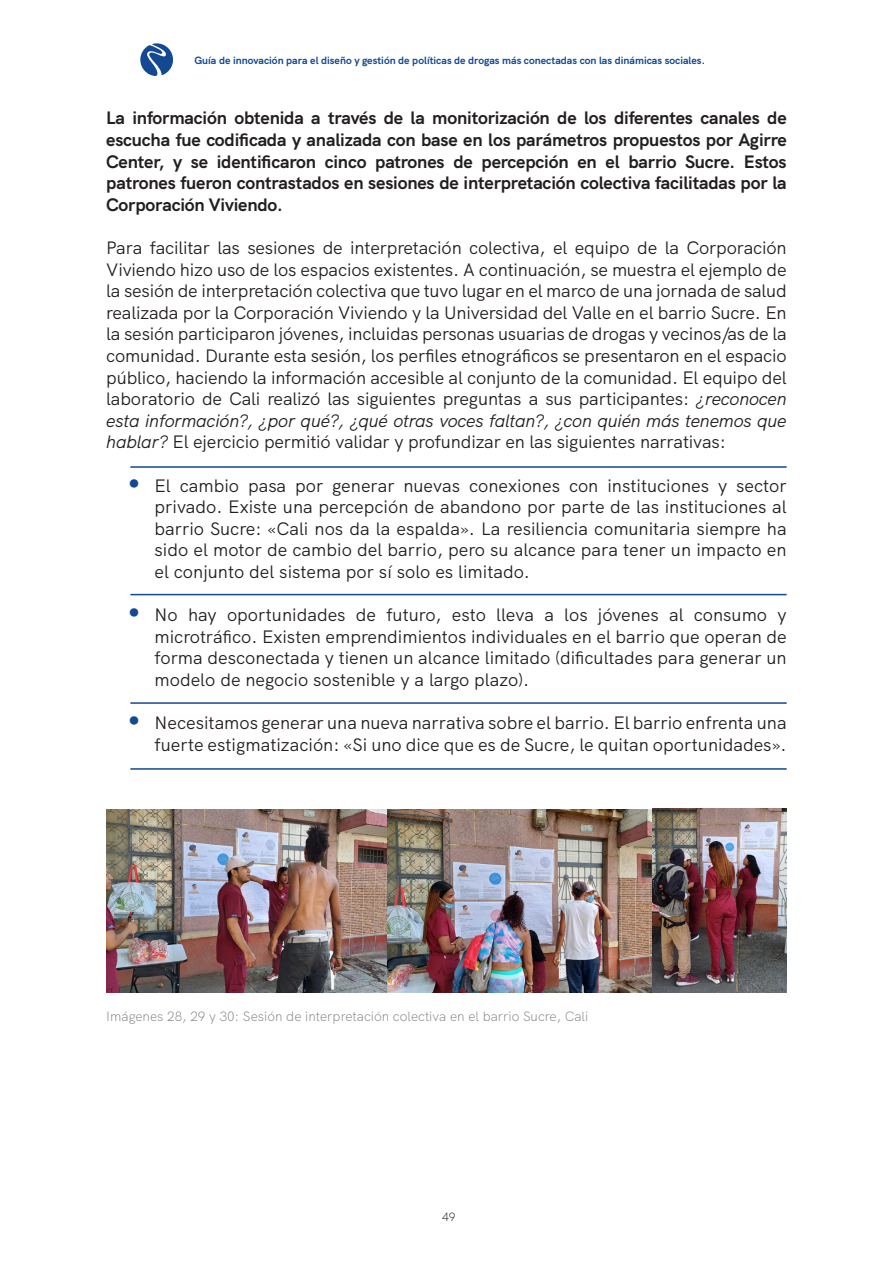
<style>
.page{position:relative;width:893px;height:1263px;background:#fff}
.page>*{position:absolute;margin:0;border:0;box-sizing:border-box;transform-origin:0 0}
.t1{font:18px/21.6px "HK Grotesk";color:#231f20;text-align:justify}
.t2{font:700 18px/21.6px "HK Grotesk";letter-spacing:-.01em;color:#231f20;text-align:justify}
.t3{font:300 13.5px "HK Grotesk";color:#808285}
.t4{font:300 12px "HK Grotesk";color:#231f20}
.t5{font:700 10.5px "HK Grotesk";color:#124992}
.s1{font-style:italic}
.s2{font-weight:700;font-size:36px;color:#124992}
</style>
<div class="page">
<svg style="left:140px;top:43px;width:33px;height:33px"></svg>
<hr style="left:130px;top:466px;width:657px;height:2px;background:#124992">
<hr style="left:130px;top:594px;width:657px;height:1px;background:#124992">
<hr style="left:130px;top:702px;width:657px;height:2px;background:#124992">
<hr style="left:130px;top:768px;width:657px;height:2px;background:#124992">
<img style="left:106px;top:809px;width:680px;height:183px">
<p class="t5" style="left:194px;top:52px;width:512px">Guía de innovación para el diseño y gestión de políticas de drogas más conectadas con las dinámicas sociales.</p>
<p class="t2" style="left:106px;top:106px;width:682px">La información obtenida a través de la monitorización de los diferentes canales de escucha fue codificada y analizada con base en los parámetros propuestos por Agirre Center, y se identificaron cinco patrones de percepción en el barrio Sucre. Estos patrones fueron contrastados en sesiones de interpretación colectiva facilitadas por la Corporación Viviendo.</p>
<p class="t1" style="left:106px;top:235px;width:682px">Para facilitar las sesiones de interpretación colectiva, el equipo de la Corporación Viviendo hizo uso de los espacios existentes. A continuación, se muestra el ejemplo de la sesión de interpretación colectiva que tuvo lugar en el marco de una jornada de salud realizada por la Corporación Viviendo y la Universidad del Valle en el barrio Sucre. En la sesión participaron jóvenes, incluidas personas usuarias de drogas y vecinos/as de la comunidad. Durante esta sesión, los perfiles etnográficos se presentaron en el espacio público, haciendo la información accesible al conjunto de la comunidad. El equipo del laboratorio de Cali realizó las siguientes preguntas a sus participantes: <span class="s1">¿reconocen esta información?, ¿por qué?, ¿qué otras voces faltan?, ¿con quién más tenemos que hablar?</span> El ejercicio permitió validar y profundizar en las siguientes narrativas:</p>
<p class="t1" style="left:155px;top:473px;width:634px;text-indent:-27px"><span class="s2">•</span> El cambio pasa por generar nuevas conexiones con instituciones y sector privado. Existe una percepción de abandono por parte de las instituciones al barrio Sucre: «Cali nos da la espalda». La resiliencia comunitaria siempre ha sido el motor de cambio del barrio, pero su alcance para tener un impacto en el conjunto del sistema por sí solo es limitado.</p>
<p class="t1" style="left:155px;top:602px;width:634px;text-indent:-27px"><span class="s2">•</span> No hay oportunidades de futuro, esto lleva a los jóvenes al consumo y microtráfico. Existen emprendimientos individuales en el barrio que operan de forma desconectada y tienen un alcance limitado (dificultades para generar un modelo de negocio sostenible y a largo plazo).</p>
<p class="t1" style="left:128px;top:710px;width:661px;text-align:right"><span class="s2">•</span> Necesitamos generar una nueva narrativa sobre el barrio. El barrio enfrenta una fuerte estigmatización: «Si uno dice que es de Sucre, le quitan oportunidades».</p>
<p class="t3" style="left:106px;top:1006px;width:484px">Imágenes 28, 29 y 30: Sesión de interpretación colectiva en el barrio Sucre, Cali</p>
<p class="t4" style="left:442px;top:1207px;width:15px">49</p>
</div>
